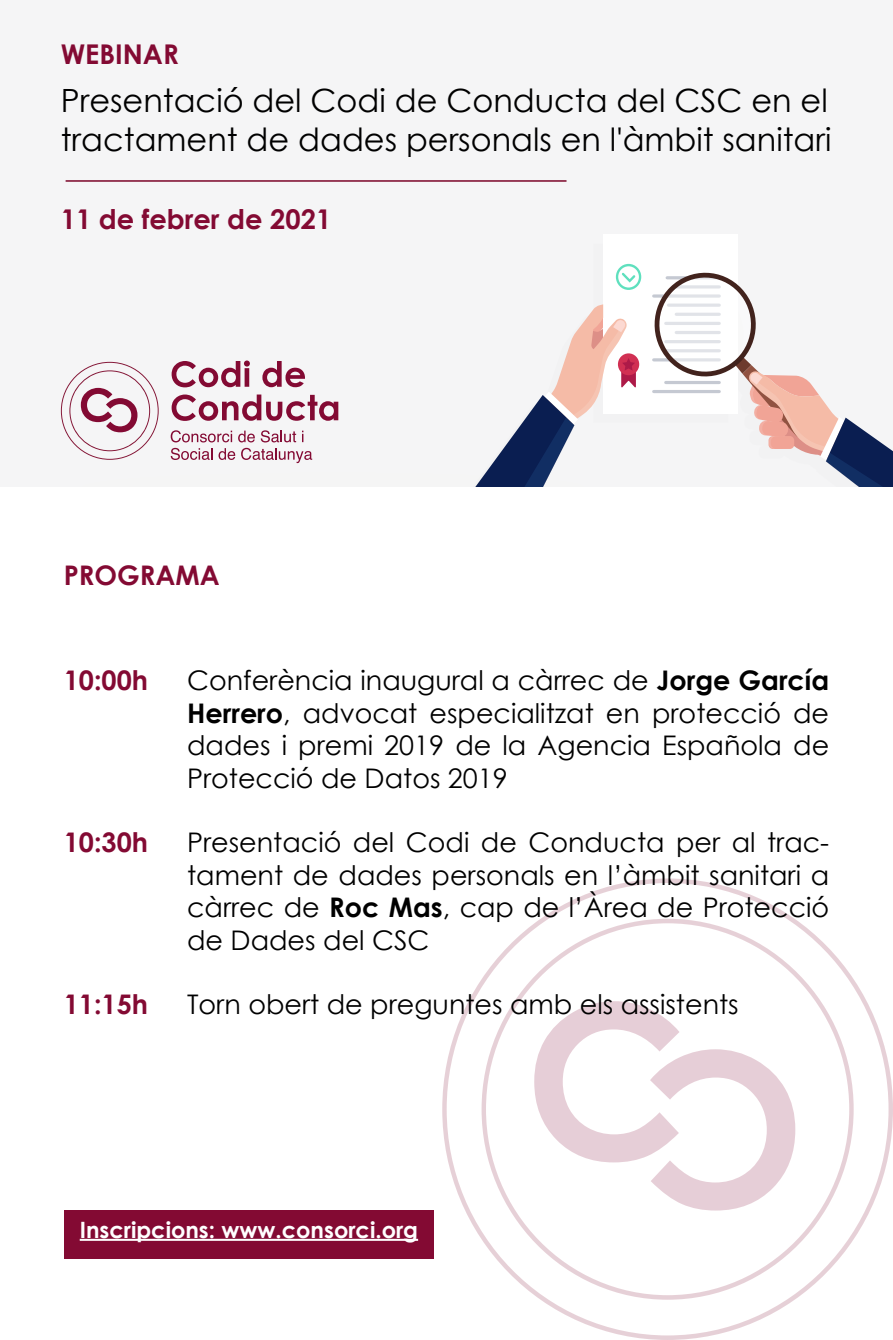
<style>
.page{position:relative;width:893px;height:1340px;background:#fff}
.page>*{position:absolute;margin:0;border:0;box-sizing:border-box;transform-origin:0 0}
.t1{font:31.95px/38.5px "Century Gothic";color:#000}
.t2{font:700 27.22px "Century Gothic";color:#830a33}
.t3{font:27px/32.4px "Century Gothic";color:#000;text-align:justify}
.t4{font:700 27px "Century Gothic";color:#830a33}
.t5{font:700 22.5px "Century Gothic";color:#fff}
.s1{font-weight:700}
</style>
<div class="page">
<svg style="left:442px;top:878px;width:451px;height:461px"></svg>
<svg style="left:482px;top:918px;width:372px;height:381px"></svg>
<svg style="left:534px;top:1001px;width:261px;height:209px"></svg>
<div style="left:0;top:0;width:893px;height:487px;background:#f5f5f6"></div>
<div style="left:603px;top:234px;width:135px;height:179px;background:#fff"></div>
<svg style="left:61px;top:264px;width:832px;height:223px"></svg>
<hr style="left:66px;top:180px;width:500px;height:2px;background:#831435">
<div style="left:64px;top:1210px;width:370px;height:48px;background:#830a33"></div>
<hr style="left:80px;top:1238px;width:338px;height:2px;background:#fff">
<p class="t2" style="left:61px;top:34px;width:120px">WEBINAR</p>
<p class="t1" style="left:61px;top:81px;width:772px">Presentació del Codi de Conducta del CSC en el tractament de dades personals en l'àmbit sanitari</p>
<p class="t2" style="left:61px;top:199px;width:272px">11 de febrer de 2021</p>
<p class="t4" style="left:64px;top:554px;width:158px">PROGRAMA</p>
<p class="t4" style="left:64px;top:660px;width:86px">10:00h</p>
<p class="t3" style="left:187px;top:664px;width:644px">Conferència inaugural a càrrec de <span class="s1">Jorge García Herrero</span>, advocat especialitzat en protecció de dades i premi 2019 de la Agencia Española de Protecció de Datos 2019</p>
<p class="t4" style="left:64px;top:822px;width:86px">10:30h</p>
<p class="t3" style="left:187px;top:826px;width:644px">Presentació del Codi de Conducta per al trac&shy;tament de dades personals en l’àmbit sanitari a càrrec de <span class="s1">Roc Mas</span>, cap de l’Àrea de Protecció de Dades del CSC</p>
<p class="t4" style="left:64px;top:984px;width:86px">11:15h</p>
<p class="t3" style="left:187px;top:988px;width:553px">Torn obert de preguntes amb els assistents</p>
<p class="t5" style="left:80px;top:1212px;width:340px">Inscripcions: www.consorci.org</p>
</div>
